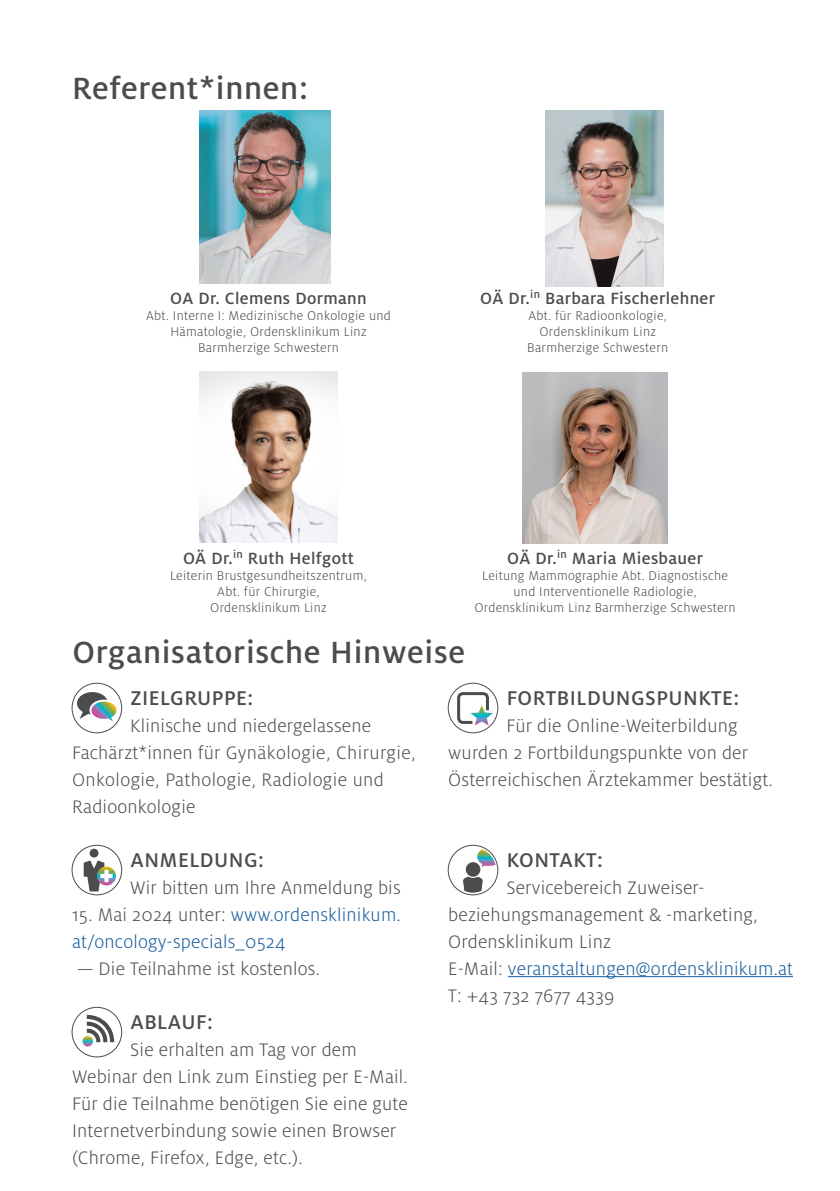
<style>
.page{position:relative;width:840px;height:1191px;background:#fff}
.page>*{position:absolute;margin:0;border:0;box-sizing:border-box;transform-origin:0 0}
.t1{font:500 34px "Milo OT";letter-spacing:.02em;color:#4b4c4d}
.Fließtext_11Pt{font:500 22px "Milo OT";letter-spacing:.02em;color:#4b4c4d}
.Fließtext_11Pt-2{font:300 20px/27px "Milo OT";letter-spacing:.01em;color:#4b4c4d}
.Fließtext_11Pt-3{font:300 20px/27px "Milo OT";letter-spacing:.01em;color:#175d9e}
.t2{font:500 18px "Milo OT";letter-spacing:.02em;color:#4b4c4d}
.t3{font:300 14px/16px "Milo OT";letter-spacing:.02em;color:#4b4c4d;text-align:center}
.s1{color:#4b4c4d}
</style>
<div class="page">
<svg style="left:77px;top:692px;width:43px;height:36px"></svg>
<div style="left:72px;top:682px;width:50px;height:51px;border:1px solid #4b4c4d;border-radius:50%"></div>
<svg style="left:72px;top:845px;width:50px;height:50px"></svg>
<div style="left:72px;top:844px;width:50px;height:51px;border:1px solid #4b4c4d;border-radius:50%"></div>
<svg style="left:97px;top:866px;width:19px;height:19px"></svg>
<svg style="left:84px;top:848px;width:28px;height:43px"></svg>
<div style="left:72px;top:1006px;width:50px;height:51px;border:1px solid #4b4c4d;border-radius:50%"></div>
<svg style="left:82px;top:1014px;width:33px;height:32px"></svg>
<hr style="left:507px;top:976px;width:285px;height:1px;background:#175d9e">
<svg style="left:448px;top:683px;width:49px;height:50px"></svg>
<div style="left:447px;top:682px;width:51px;height:51px;border:1px solid #4b4c4d;border-radius:50%"></div>
<svg style="left:455px;top:690px;width:37px;height:35px"></svg>
<div style="left:447px;top:844px;width:51px;height:51px;border:1px solid #4b4c4d;border-radius:50%"></div>
<svg style="left:461px;top:874px;width:22px;height:20px"></svg>
<div style="left:465px;top:861px;width:15px;height:16px;background:#4b4c4d;border-radius:50%"></div>
<div style="left:464px;top:861px;width:17px;height:17px;border:1px solid #fff;border-radius:50%"></div>
<svg style="left:477px;top:849px;width:18px;height:18px"></svg>
<img style="left:545px;top:111px;width:118px;height:175px">
<img style="left:522px;top:372px;width:144px;height:171px">
<img style="left:199px;top:110px;width:131px;height:173px">
<img style="left:199px;top:372px;width:138px;height:171px">
<p class="t1" style="left:72px;top:70px;width:237px">Referent*innen:</p>
<p class="t2" style="left:170px;top:289px;width:198px">OA Dr. Clemens Dormann</p>
<p class="t3" style="left:146px;top:308px;width:246px">Abt. Interne I: Medizinische Onkologie und<br>Hämatologie, Ordensklinikum Linz<br>Barmherzige Schwestern</p>
<p class="t2" style="left:480px;top:289px;width:236px">OÄ Dr.<sup>in</sup> Barbara Fischerlehner</p>
<p class="t3" style="left:527px;top:308px;width:142px">Abt. für Radioonkologie,<br>Ordensklinikum Linz<br>Barmherzige Schwestern</p>
<p class="t2" style="left:183px;top:548px;width:172px">OÄ Dr.<sup>in</sup> Ruth Helfgott</p>
<p class="t3" style="left:170px;top:567px;width:198px">Leiterin Brustgesundheitszentrum,<br>Abt. für Chirurgie,<br>Ordensklinikum Linz</p>
<p class="t1" style="left:72px;top:633px;width:394px">Organisatorische Hinweise</p>
<p class="t2" style="left:507px;top:548px;width:197px">OÄ Dr.<sup>in</sup> Maria Miesbauer</p>
<p class="t3" style="left:474px;top:567px;width:263px">Leitung Mammographie Abt. Diagnostische und Interventionelle Radiologie,<br>Ordensklinikum Linz Barmherzige Schwestern</p>
<p class="Fließtext_11Pt" style="left:130px;top:686px;width:124px">ZIELGRUPPE:</p>
<p class="Fließtext_11Pt-2" style="left:130px;top:712px;width:242px">Klinische und niedergelassene</p>
<p class="Fließtext_11Pt-2" style="left:72px;top:739px;width:345px">Fachärzt*innen für Gynäkologie, Chirurgie,<br>Onkologie, Pathologie, Radiologie und<br>Radioonkologie</p>
<p class="Fließtext_11Pt" style="left:130px;top:848px;width:135px">ANMELDUNG:</p>
<p class="Fließtext_11Pt-2" style="left:130px;top:874px;width:272px">Wir bitten um Ihre Anmeldung bis</p>
<p class="Fließtext_11Pt-3" style="left:72px;top:901px;width:330px"><span class="s1">15. Mai 2024 unter:</span> www.ordensklinikum. at/oncology-specials_0524</p>
<p class="Fließtext_11Pt-2" style="left:77px;top:955px;width:244px">— Die Teilnahme ist kostenlos.</p>
<p class="Fließtext_11Pt" style="left:130px;top:1010px;width:84px">ABLAUF:</p>
<p class="Fließtext_11Pt-2" style="left:130px;top:1036px;width:228px">Sie erhalten am Tag vor dem</p>
<p class="Fließtext_11Pt-2" style="left:72px;top:1063px;width:337px">Webinar den Link zum Einstieg per E-Mail.<br>Für die Teilnahme benötigen Sie eine gute Internetverbindung sowie einen Browser (Chrome, Firefox, Edge, etc.).</p>
<p class="Fließtext_11Pt" style="left:506px;top:686px;width:234px">FORTBILDUNGSPUNKTE:</p>
<p class="Fließtext_11Pt-2" style="left:506px;top:712px;width:233px">Für die Online-Weiterbildung</p>
<p class="Fließtext_11Pt-2" style="left:448px;top:739px;width:301px">wurden 2 Fortbildungspunkte von der</p>
<p class="Fließtext_11Pt-2" style="left:448px;top:766px;width:326px">Österreichischen Ärztekammer bestätigt.</p>
<p class="Fließtext_11Pt" style="left:506px;top:848px;width:98px">KONTAKT:</p>
<p class="Fließtext_11Pt-2" style="left:448px;top:874px;width:311px;text-align:center">Servicebereich Zuweiser&shy;beziehungsmanagement &amp; -marketing,</p>
<p class="Fließtext_11Pt-2" style="left:448px;top:928px;width:164px">Ordensklinikum Linz</p>
<p class="Fließtext_11Pt-3" style="left:448px;top:955px;width:346px"><span class="s1">E-Mail:</span> veranstaltungen@ordensklinikum.at</p>
<p class="Fließtext_11Pt-2" style="left:448px;top:982px;width:168px">T: +43 732 7677 4339</p>
</div>
